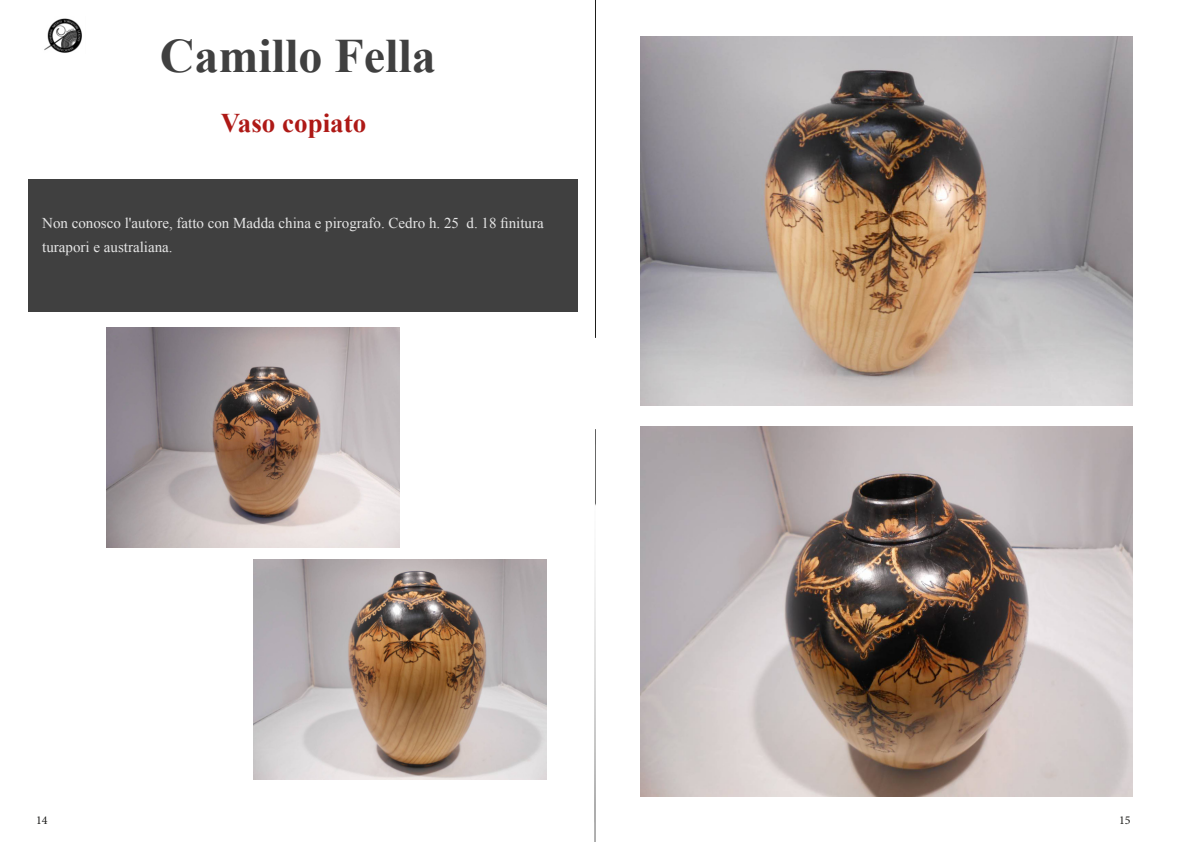
<style>
.page{position:relative;width:1191px;height:842px;background:#fff}
.page>*{position:absolute;margin:0;border:0;box-sizing:border-box;transform-origin:0 0}
.t1{font:700 48px "Times New Roman";color:#404040}
.t2{font:700 27px "Times New Roman";color:#ae1916}
.t3{font:15px/24px "Times New Roman";color:#e6e6e6}
.t4{font:12px "Minion Pro";color:#1d1d1b}
</style>
<div class="page">
<img style="left:594px;top:565px;width:1px;height:277px">
<img style="left:44px;top:18px;width:38px;height:35px">
<div style="left:28px;top:179px;width:550px;height:132px;background:#404040"></div>
<img style="left:107px;top:328px;width:293px;height:220px">
<img style="left:253px;top:559px;width:293px;height:220px">
<img style="left:641px;top:36px;width:491px;height:369px">
<img style="left:641px;top:427px;width:491px;height:369px">
<h1 class="t1" style="left:160px;top:40px;width:277px">Camillo Fella</h1>
<h2 class="t2" style="left:221px;top:114px;width:147px">Vaso copiato</h2>
<p class="t3" style="left:42px;top:212px;width:503px">Non conosco l'autore, fatto con Madda china e pirografo. Cedro h. 25 d. 18 finitura turapori e australiana.</p>
<p class="t4" style="left:36px;top:815px;width:13px">14</p>
<p class="t4" style="left:1119px;top:815px;width:13px">156</p>
</div>
